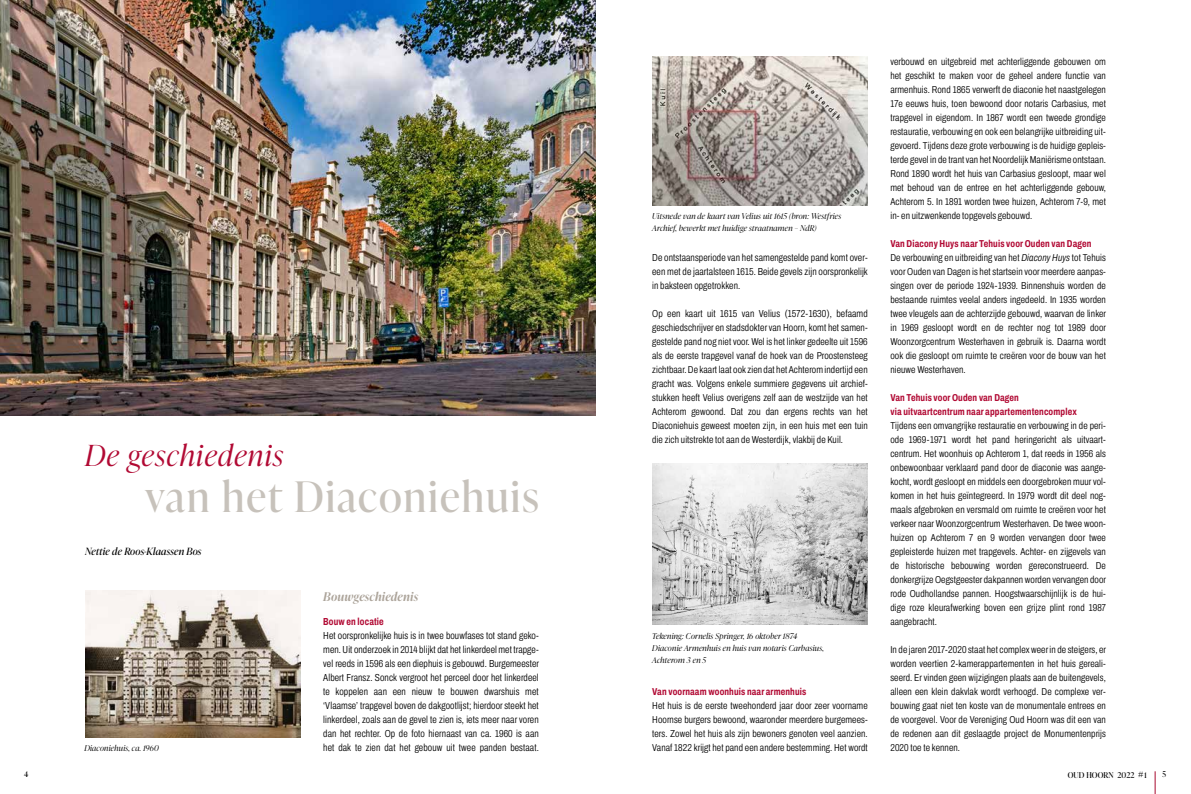
<style>
.page{position:relative;width:1191px;height:794px;background:#fff}
.page>*{position:absolute;margin:0;border:0;box-sizing:border-box;transform-origin:0 0}
.t1{font:42px "Ivy Presto Display";letter-spacing:.05em;color:#c7c2bb}
.t2{font:italic 300 29px "Ivy Presto Display";letter-spacing:.05em;color:#b10933}
.t3{font:italic 600 12px "Ivy Presto Display";letter-spacing:.015em;color:#aca49a}
.t4{font:300 10.2px/14px "Archivo Condensed";letter-spacing:.01em;color:#000;text-align:justify}
.t5{font:700 10.2px "Archivo Condensed";letter-spacing:.015em;color:#b10933;scale:.96 1}
.t6{font:300 10px/14px "Archivo Condensed";letter-spacing:.01em;color:#000;text-align:justify}
.t7{font:700 10px/14px "Archivo Condensed";letter-spacing:.015em;color:#b10933}
.t8{font:italic 10px "Ivy Presto Display";letter-spacing:.02em;color:#000}
.t9{font:italic 300 8px/12px "Ivy Presto Display";letter-spacing:.03em;color:#000}
.t10{font:8px "Ivy Presto Display";letter-spacing:.01em;color:#000}
.s1{font-weight:700;color:#b10933}
.s2{font-style:italic}
.s3{font-family:"Baskerville"}
</style>
<div class="page">
<img style="left:85px;top:590px;width:215px;height:147px">
<img style="left:0;top:0;width:595px;height:415px">
<img style="left:652px;top:57px;width:215px;height:148px">
<img style="left:652px;top:463px;width:215px;height:161px">
<svg style="left:1154px;top:771px;width:1px;height:23px"></svg>
<h2 class="t2" style="left:85px;top:434px;width:200px">De geschiedenis</h2>
<h1 class="t1" style="left:145px;top:466px;width:395px">van het Diaconiehuis</h1>
<p class="t8" style="left:85px;top:544px;width:118px">Nettie de Roos-Klaassen Bos</p>
<p class="t9" style="left:84px;top:742px;width:76px">Diaconiehuis, ca. 1960</p>
<p class="t3" style="left:323px;top:588px;width:96px">Bouwgeschiedenis</p>
<p class="t5" style="left:323px;top:614px;width:65px">Bouw en locatie</p>
<p class="t4" style="left:323px;top:629px;width:217px">Het oorspronkelijke huis is in twee bouwfases tot stand geko&shy;men. Uit onderzoek in 2014 blijkt dat het linkerdeel met trapge&shy;vel reeds in 1596 als een diephuis is gebouwd. Burgemeester Albert Fransz. Sonck vergroot het perceel door het linkerdeel te koppelen aan een nieuw te bouwen dwarshuis met ‘Vlaamse’ trapgevel boven de dakgootlijst; hierdoor steekt het linkerdeel, zoals aan de gevel te zien is, iets meer naar voren dan het rechter. Op de foto hiernaast van ca. 1960 is aan het dak te zien dat het gebouw uit twee panden bestaat.</p>
<p class="t9" style="left:652px;top:209px;width:190px">Uitsnede van de kaart van Velius uit 1615 (bron: Westfries<br>Archief, bewerkt met huidige straatnamen – NdR)</p>
<p class="t4" style="left:652px;top:251px;width:217px">De ontstaansperiode van het samengestelde pand komt over&shy;een met de jaartalsteen 1615. Beide gevels zijn oorspronkelijk in baksteen opgetrokken.</p>
<p class="t4" style="left:652px;top:307px;width:217px">Op een kaart uit 1615 van Velius (1572-1630), befaamd geschiedschrijver en stadsdokter van Hoorn, komt het samen-</p>
<p class="t6" style="left:652px;top:335px;width:217px">gestelde pand nog niet voor. Wel is het linker gedeelte uit 1596 als de eerste trapgevel vanaf de hoek van de Proostensteeg zichtbaar. De kaart laat ook zien dat het Achterom indertijd een gracht was. Volgens enkele summiere gegevens uit archief&shy;stukken heeft Velius overigens zelf aan de westzijde van het Achterom gewoond. Dat zou dan ergens rechts van het Diaconiehuis geweest moeten zijn, in een huis met een tuin die zich uitstrekte tot aan de Westerdijk, vlakbij de Kuil.</p>
<p class="t9" style="left:652px;top:630px;width:173px">Tekening: Cornelis Springer, 16 oktober 1874<br>Diaconie Armenhuis en huis van notaris Carbasius,<br>Achterom 3 en 5</p>
<p class="t7" style="left:652px;top:685px;width:156px">Van voornaam woonhuis naar armenhuis</p>
<p class="t6" style="left:652px;top:699px;width:217px">Het huis is de eerste tweehonderd jaar door zeer voorname Hoornse burgers bewoond, waaronder meerdere burgemees&shy;ters. Zowel het huis als zijn bewoners genoten veel aanzien.<br>Vanaf 1822 krijgt het pand een andere bestemming. Het wordt</p>
<p class="t6" style="left:890px;top:55px;width:217px">verbouwd en uitgebreid met achterliggende gebouwen om het geschikt te maken voor de geheel andere functie van armenhuis. Rond 1865 verwerft de diaconie het naastgelegen 17e eeuws huis, toen bewoond door notaris Carbasius, met trapgevel in eigendom. In 1867 wordt een tweede grondige restauratie, verbouwing en ook een belangrijke uitbreiding uit&shy;gevoerd. Tijdens deze grote verbouwing is de huidige gepleis&shy;terde gevel in de trant van het Noordelijk Maniërisme ontstaan.<br>Rond 1890 wordt het huis van Carbasius gesloopt, maar wel met behoud van de entree en het achterliggende gebouw, Achterom 5. In 1891 worden twee huizen, Achterom 7-9, met in- en uitzwenkende topgevels gebouwd.</p>
<p class="t6" style="left:890px;top:237px;width:217px;text-align:left"><span class="s1">Van Diacony Huys naar Tehuis voor Ouden van Dagen<br></span>De verbouwing en uitbreiding van het <span class="s2">Diacony Huys</span> tot Tehuis voor Ouden van Dagen is het startsein voor meerdere aanpas&shy;singen over de periode 1924-1939. Binnenshuis worden de bestaande ruimtes veelal anders ingedeeld. In 1935 worden twee vleugels aan de achterzijde gebouwd, waarvan de linker in 1969 gesloopt wordt en de rechter nog tot 1989 door Woonzorgcentrum Westerhaven in gebruik is. Daarna wordt ook die gesloopt om ruimte te creëren voor de bouw van het nieuwe Westerhaven.</p>
<p class="t7" style="left:890px;top:391px;width:188px">Van Tehuis voor Ouden van Dagen<br>via uitvaartcentrum naar appartementencomplex</p>
<p class="t6" style="left:890px;top:419px;width:217px">Tijdens een omvangrijke restauratie en verbouwing in de peri&shy;ode 1969-1971 wordt het pand heringericht als uitvaart&shy;centrum. Het woonhuis op Achterom 1, dat reeds in 1956 als onbewoonbaar verklaard pand door de diaconie was aange&shy;kocht, wordt gesloopt en middels een doorgebroken muur vol&shy;komen in het huis geïntegreerd. In 1979 wordt dit deel nog&shy;maals afgebroken en versmald om ruimte te creëren voor het verkeer naar Woonzorgcentrum Westerhaven. De twee woon&shy;huizen op Achterom 7 en 9 worden vervangen door twee gepleisterde huizen met trapgevels. Achter- en zijgevels van de historische bebouwing worden gereconstrueerd. De donkergrijze Oegstgeester dakpannen worden vervangen door rode Oudhollandse pannen. Hoogstwaarschijnlijk is de hui&shy;dige roze kleurafwerking boven een grijze plint rond 1987 aangebracht.</p>
<p class="t6" style="left:890px;top:643px;width:217px">In de jaren 2017-2020 staat het complex weer in de steigers, er worden veertien 2-kamerappartementen in het huis gereali&shy;seerd. Er vinden geen wijzigingen plaats aan de buitengevels, alleen een klein dakvlak wordt verhoogd. De complexe ver&shy;bouwing gaat niet ten koste van de monumentale entrees en de voorgevel. Voor de Vereniging Oud Hoorn was dit een van de redenen aan dit geslaagde project de Monumentenprijs 2020 toe te kennen.</p>
<p class="t10" style="left:24px;top:769px;width:6px">4</p>
<p class="t10" style="left:1067px;top:769px;width:80px">OUD HOORN 2022 <span class="s3">#</span>1</p>
<p class="t10" style="left:1162px;top:769px;width:5px">5</p>
</div>
